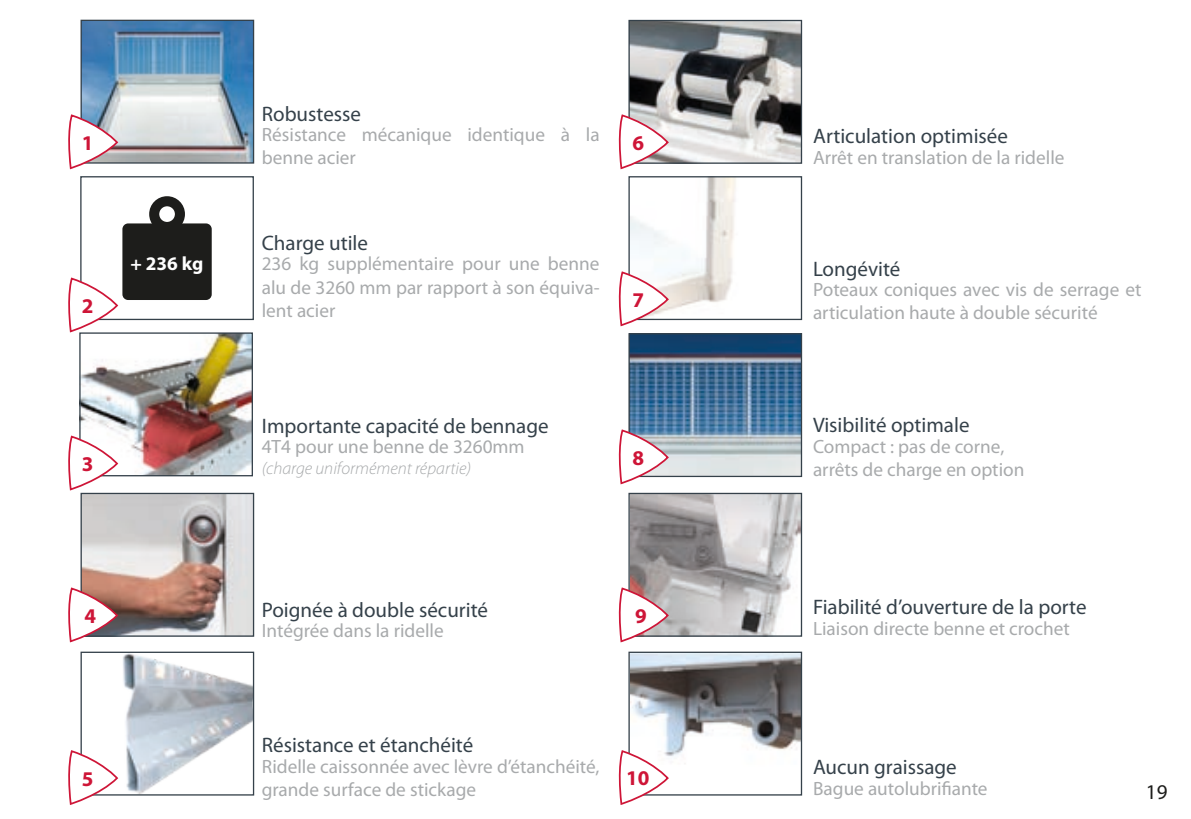
<style>
.page{position:relative;width:1191px;height:819px;background:#fff}
.page>*{position:absolute;margin:0;border:0;box-sizing:border-box;transform-origin:0 0}
.t1{font:21px "Myriad Pro";color:#35414a}
.t2{font:700 21px "Myriad Pro";color:#ce1537}
.t3{font:21px "Myriad Pro";color:#1d1d1b}
.t4{font:19.25px/23.1px "Myriad Pro";color:#a8aaac}
.t5{font:700 19.25px "Myriad Pro";color:#fff}
.t6{font:italic 300 17.5px "Myriad Pro";color:#a8aaac}
</style>
<div class="page">
<img style="left:82px;top:22px;width:170px;height:140px">
<div style="left:80px;top:20px;width:174px;height:144px;border:1px solid #35414a"></div>
<img style="left:123px;top:653px;width:129px;height:140px">
<div style="left:80px;top:651px;width:174px;height:144px;border:1px solid #35414a"></div>
<div style="left:122px;top:223px;width:90px;height:77px;background:#1d1d1b;border-radius:6px"></div>
<div style="left:149px;top:196px;width:36px;height:36px;border:10px solid #1d1d1b;border-radius:50%"></div>
<div style="left:80px;top:176px;width:174px;height:144px;border:1px solid #35414a"></div>
<img style="left:82px;top:495px;width:170px;height:139px">
<div style="left:80px;top:493px;width:174px;height:143px;border:1px solid #35414a"></div>
<img style="left:81px;top:334px;width:170px;height:140px">
<div style="left:79px;top:332px;width:174px;height:144px;border:1px solid #35414a"></div>
<img style="left:630px;top:495px;width:170px;height:139px">
<div style="left:628px;top:493px;width:174px;height:143px;border:1px solid #35414a"></div>
<img style="left:630px;top:335px;width:170px;height:140px">
<div style="left:628px;top:333px;width:174px;height:144px;border:1px solid #35414a"></div>
<img style="left:630px;top:178px;width:106px;height:132px">
<div style="left:628px;top:176px;width:174px;height:144px;border:1px solid #35414a"></div>
<img style="left:630px;top:22px;width:170px;height:140px">
<div style="left:628px;top:20px;width:174px;height:144px;border:1px solid #35414a"></div>
<img style="left:630px;top:653px;width:170px;height:104px">
<div style="left:628px;top:651px;width:174px;height:144px;border:1px solid #35414a"></div>
<svg style="left:68px;top:276px;width:51px;height:86px"></svg>
<svg style="left:68px;top:434px;width:51px;height:86px"></svg>
<svg style="left:68px;top:586px;width:51px;height:86px"></svg>
<svg style="left:68px;top:749px;width:51px;height:56px"></svg>
<svg style="left:68px;top:113px;width:51px;height:86px"></svg>
<svg style="left:618px;top:270px;width:51px;height:86px"></svg>
<svg style="left:618px;top:428px;width:51px;height:86px"></svg>
<svg style="left:618px;top:586px;width:51px;height:86px"></svg>
<svg style="left:618px;top:749px;width:51px;height:56px"></svg>
<svg style="left:618px;top:113px;width:51px;height:86px"></svg>
<p class="t2" style="left:82px;top:129px;width:13px">1</p>
<p class="t1" style="left:262px;top:102px;width:101px">Robustesse</p>
<p class="t4" style="left:262px;top:123px;width:339px">Résistance mécanique identique à la benne acier</p>
<p class="t2" style="left:632px;top:129px;width:13px">6</p>
<p class="t1" style="left:813px;top:124px;width:196px">Articulation optimisée</p>
<p class="t4" style="left:813px;top:146px;width:253px">Arrêt en translation de la ridelle</p>
<p class="t2" style="left:82px;top:292px;width:13px">2</p>
<p class="t5" style="left:130px;top:251px;width:74px">+ 236 kg</p>
<p class="t1" style="left:262px;top:232px;width:108px">Charge utile</p>
<p class="t4" style="left:262px;top:253px;width:339px;text-align:justify">236 kg supplémentaire pour une benne alu de 3260 mm par rapport à son équiva&shy;lent acier</p>
<p class="t2" style="left:632px;top:286px;width:13px">7</p>
<p class="t1" style="left:813px;top:257px;width:89px">Longévité</p>
<p class="t4" style="left:813px;top:278px;width:330px">Poteaux coniques avec vis de serrage et articulation haute à double sécurité</p>
<p class="t2" style="left:82px;top:450px;width:13px">3</p>
<p class="t1" style="left:262px;top:414px;width:288px">Importante capacité de bennage</p>
<p class="t4" style="left:262px;top:435px;width:264px">4T4 pour une benne de 3260mm</p>
<p class="t6" style="left:262px;top:458px;width:211px">(charge uniformément répartie)</p>
<p class="t2" style="left:632px;top:444px;width:13px">8</p>
<p class="t1" style="left:813px;top:414px;width:158px">Visibilité optimale</p>
<p class="t4" style="left:813px;top:435px;width:213px">Compact : pas de corne, arrêts de charge en option</p>
<p class="t2" style="left:84px;top:602px;width:13px">4</p>
<p class="t1" style="left:262px;top:598px;width:228px">Poignée à double sécurité</p>
<p class="t4" style="left:262px;top:619px;width:183px">Intégrée dans la ridelle</p>
<p class="t2" style="left:635px;top:602px;width:13px">9</p>
<p class="t1" style="left:813px;top:595px;width:275px">Fiabilité d’ouverture de la porte</p>
<p class="t4" style="left:813px;top:617px;width:258px">Liaison directe benne et crochet</p>
<p class="t1" style="left:262px;top:733px;width:213px">Résistance et étanchéité</p>
<p class="t2" style="left:82px;top:764px;width:13px">5</p>
<p class="t4" style="left:262px;top:755px;width:339px">Ridelle caissonnée avec lèvre d’étanchéité, grande surface de stickage</p>
<p class="t2" style="left:626px;top:764px;width:25px">10</p>
<p class="t1" style="left:813px;top:755px;width:145px">Aucun graissage</p>
<p class="t4" style="left:813px;top:777px;width:176px">Bague autolubrifiante</p>
<p class="t3" style="left:1146px;top:780px;width:23px">19</p>
</div>
